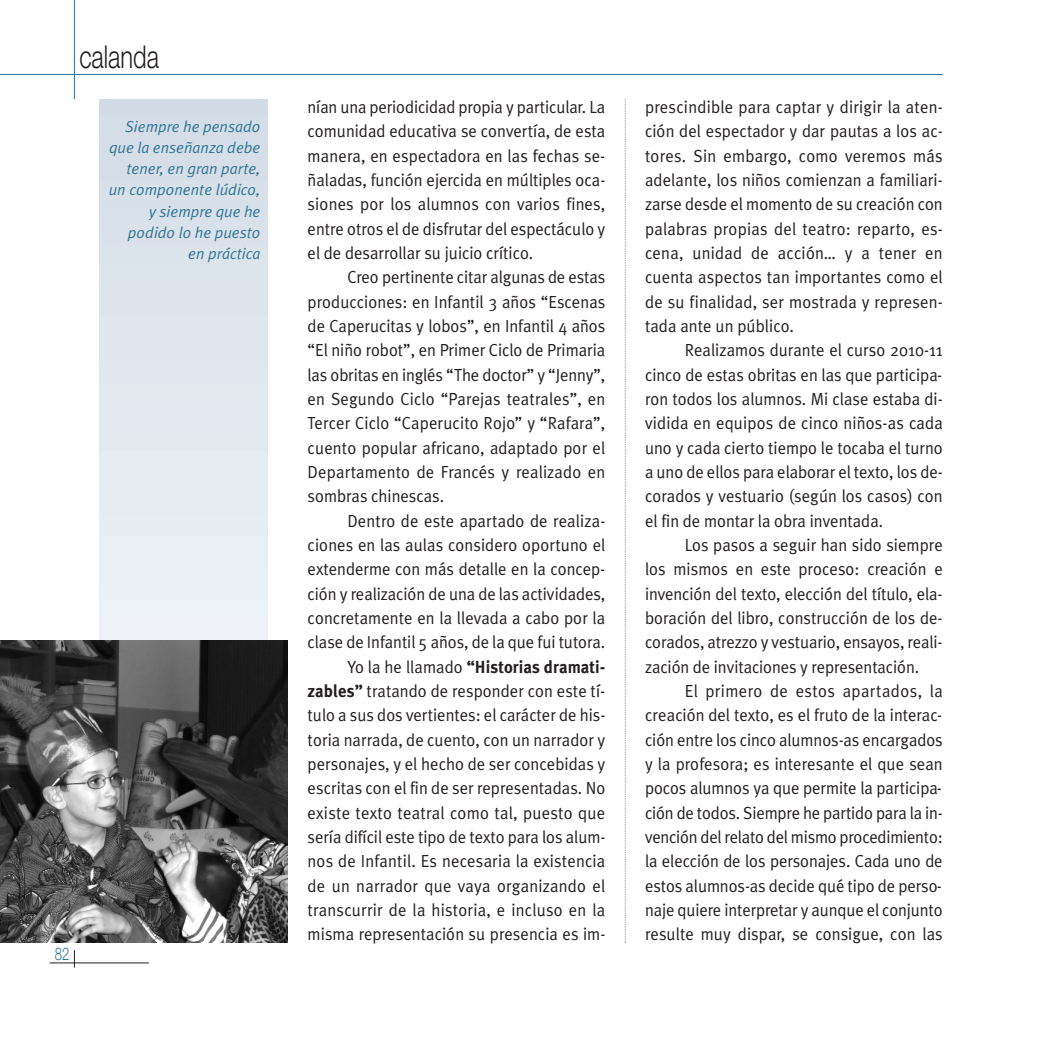
<style>
.page{position:relative;width:1042px;height:1042px;background:#fff}
.page>*{position:absolute;margin:0;border:0;box-sizing:border-box;transform-origin:0 0}
.t1{font:300 31.5px "Helvetica Neue";color:#231f20;scale:.75 1}
.t2{font:17.5px/24.3px "Meta Plus Normal";color:#231f20;text-align:justify;scale:.95 1}
.t3{font:700 17.5px "Meta Plus";letter-spacing:.005em;color:#231f20;scale:.95 1}
.t4{font:300 17.5px "Helvetica Neue";color:#317694;scale:.75 1}
.t5{font:italic 15.75px/21px "Meta Plus Normal";color:#317694;text-align:right}
.s1{font-family:"Meta Plus Normal";font-weight:400}
.s2{font-family:"Meta Plus";font-weight:700}
</style>
<div class="page">
<svg style="left:625px;top:99px;width:1px;height:844px"></svg>
<hr style="left:0;top:74px;width:943px;height:1px;background:#317694">
<hr style="left:74px;top:0;width:1px;height:99px;background:#317694">
<hr style="left:50px;top:962px;width:99px;height:1px;background:#231f20">
<svg style="left:74px;top:950px;width:1px;height:17px"></svg>
<div style="left:99px;top:99px;width:169px;height:844px;background:#e1e7ee"></div>
<img style="left:0;top:640px;width:288px;height:303px">
<h1 class="t1" style="left:79px;top:45px;width:108px">calanda</h1>
<p class="t5" style="left:109px;top:118px;width:153px">Siempre he pensado que la enseñanza debe tener, en gran parte, un componente lúdico, y siempre que he podido lo he puesto en práctica</p>
<p class="t4" style="left:55px;top:947px;width:21px">82</p>
<p class="t2" style="left:308px;top:96px;width:315px">nían una periodicidad propia y particular. La comunidad educativa se convertía, de esta manera, en espectadora en las fechas se&shy;ñaladas, función ejercida en múltiples oca&shy;siones por los alumnos con varios fines, entre otros el de disfrutar del espectáculo y el de desarrollar su juicio crítico.</p>
<p class="t2" style="left:308px;top:266px;width:315px;text-indent:40px">Creo pertinente citar algunas de estas producciones: en Infantil 3 años “Escenas de Caperucitas y lobos”, en Infantil 4 años “El niño robot”, en Primer Ciclo de Primaria las obritas en inglés “The doctor” y “Jenny”, en Segundo Ciclo “Parejas teatrales”, en Tercer Ciclo “Caperucito Rojo” y “Rafara”, cuento popular africano, adaptado por el Departamento de Francés y realizado en sombras chinescas.</p>
<p class="t2" style="left:308px;top:510px;width:315px;text-indent:40px">Dentro de este apartado de realiza&shy;ciones en las aulas considero oportuno el extenderme con más detalle en la concep&shy;ción y realización de una de las actividades, concretamente en la llevada a cabo por la clase de Infantil 5 años, de la que fui tutora.</p>
<p class="t3" style="left:347px;top:659px;width:273px"><span class="s1">Yo la he llamado</span> “Historias dramati-</p>
<p class="t2" style="left:308px;top:680px;width:315px"><span class="s2">zables”</span> tratando de responder con este tí&shy;tulo a sus dos vertientes: el carácter de his&shy;toria narrada, de cuento, con un narrador y personajes, y el hecho de ser concebidas y escritas con el fin de ser representadas. No existe texto teatral como tal, puesto que sería difícil este tipo de texto para los alum&shy;nos de Infantil. Es necesaria la existencia de un narrador que vaya organizando el transcurrir de la historia, e incluso en la misma representación su presencia es im-</p>
<p class="t2" style="left:645px;top:96px;width:315px">prescindible para captar y dirigir la aten&shy;ción del espectador y dar pautas a los ac&shy;tores. Sin embargo, como veremos más adelante, los niños comienzan a familiari&shy;zarse desde el momento de su creación con palabras propias del teatro: reparto, es&shy;cena, unidad de acción… y a tener en cuenta aspectos tan importantes como el de su finalidad, ser mostrada y represen&shy;tada ante un público.</p>
<p class="t2" style="left:645px;top:339px;width:315px;text-indent:40px">Realizamos durante el curso 2010-11 cinco de estas obritas en las que participa&shy;ron todos los alumnos. Mi clase estaba di&shy;vidida en equipos de cinco niños-as cada uno y cada cierto tiempo le tocaba el turno a uno de ellos para elaborar el texto, los de&shy;corados y vestuario (según los casos) con el fin de montar la obra inventada.</p>
<p class="t2" style="left:645px;top:534px;width:315px;text-indent:40px">Los pasos a seguir han sido siempre los mismos en este proceso: creación e invención del texto, elección del título, ela&shy;boración del libro, construcción de los de&shy;corados, atrezzo y vestuario, ensayos, reali&shy;zación de invitaciones y representación.</p>
<p class="t2" style="left:645px;top:680px;width:315px;text-indent:40px">El primero de estos apartados, la creación del texto, es el fruto de la interac&shy;ción entre los cinco alumnos-as encargados y la profesora; es interesante el que sean pocos alumnos ya que permite la participa&shy;ción de todos. Siempre he partido para la in&shy;vención del relato del mismo procedimiento: la elección de los personajes. Cada uno de estos alumnos-as decide qué tipo de perso&shy;naje quiere interpretar y aunque el conjunto resulte muy dispar, se consigue, con las</p>
</div>
